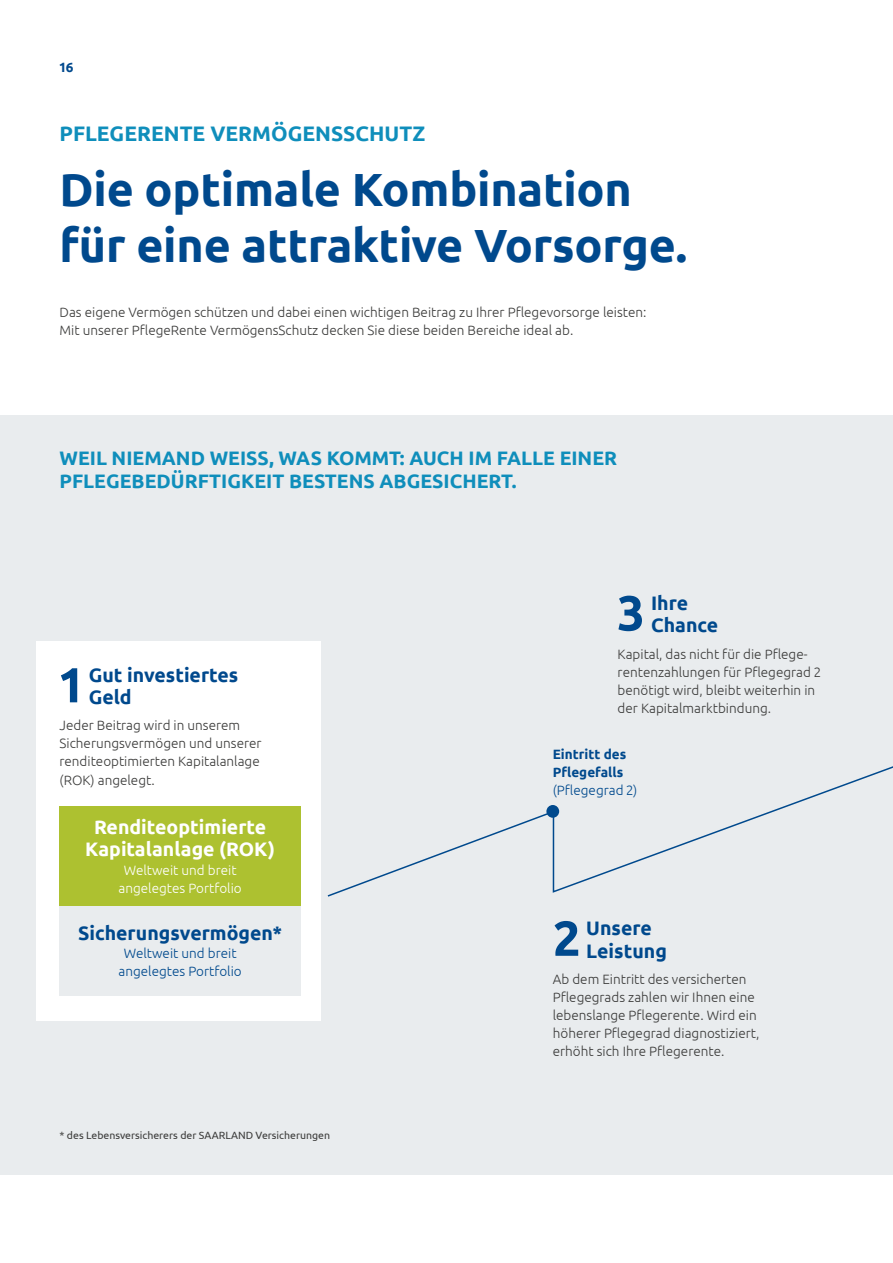
<style>
.page{position:relative;width:893px;height:1263px;background:#fff}
.page>*{position:absolute;margin:0;border:0;box-sizing:border-box;transform-origin:0 0}
.t1{font:700 46.5px/55.8px "Ubuntu";letter-spacing:-.005em;color:#00498d}
.t2{font:700 21px "Ubuntu";color:#0f8ebb}
.t3{font:700 19.5px/22.5px "Ubuntu";color:#0f8ebb}
.t4{font:700 19.5px/22.5px "Ubuntu";color:#00498d}
.t5{font:700 19.5px/22.5px "Ubuntu";color:#fff;text-align:center}
.t6{font:300 13.5px/18.1px "Ubuntu";color:#3c3c3b}
.t7{font:300 13.5px/18.1px "Ubuntu";color:#00498d;text-align:center}
.t8{font:300 13.5px/18.1px "Ubuntu";color:#fff;text-align:center}
.t9{font:700 13.5px/18.1px "Ubuntu";color:#00498d}
.t10{font:10.5px "Ubuntu";color:#3c3c3b}
</style>
<div class="page">
<div style="left:0;top:416px;width:893px;height:759px;background:#e9ecee"></div>
<div style="left:36px;top:642px;width:285px;height:379px;background:#fff"></div>
<svg style="left:61px;top:668px;width:16px;height:34px"></svg>
<svg style="left:554px;top:921px;width:24px;height:35px"></svg>
<div style="left:60px;top:905px;width:241px;height:91px;background:#e9ecee"></div>
<svg style="left:618px;top:596px;width:24px;height:35px"></svg>
<div style="left:60px;top:806px;width:241px;height:99px;background:#adc130"></div>
<svg style="left:327px;top:766px;width:566px;height:131px"></svg>
<div style="left:546px;top:805px;width:13px;height:13px;background:#00498d;border-radius:50%"></div>
<p class="t9" style="left:60px;top:58px;width:15px">16</p>
<h2 class="t2" style="left:60px;top:121px;width:367px">PFLEGERENTE VERMÖGENSSCHUTZ</h2>
<h1 class="t1" style="left:60px;top:161px;width:629px">Die optimale Kombination für eine attraktive Vorsorge.</h1>
<p class="t6" style="left:60px;top:302px;width:588px">Das eigene Vermögen schützen und dabei einen wichtigen Beitrag zu Ihrer Pflegevorsorge leisten:<br>Mit unserer PflegeRente VermögensSchutz decken Sie diese beiden Bereiche ideal ab.</p>
<h3 class="t3" style="left:60px;top:447px;width:559px">WEIL NIEMAND WEISS, WAS KOMMT: AUCH IM FALLE EINER<br>PFLEGEBEDÜRFTIGKEIT BESTENS ABGESICHERT.</h3>
<h3 class="t4" style="left:651px;top:591px;width:69px">Ihre<br>Chance</h3>
<h3 class="t4" style="left:89px;top:663px;width:151px">Gut investiertes<br>Geld</h3>
<p class="t6" style="left:60px;top:716px;width:204px">Jeder Beitrag wird in unserem<br>Sicherungsvermögen und unserer renditeoptimierten Kapitalanlage (ROK) angelegt.</p>
<h3 class="t5" style="left:85px;top:815px;width:191px">Renditeoptimierte<br>Kapitalanlage (ROK)</h3>
<p class="t8" style="left:119px;top:860px;width:125px">Weltweit und breit angelegtes Portfolio</p>
<h3 class="t4" style="left:78px;top:921px;width:206px">Sicherungsvermögen*</h3>
<p class="t7" style="left:119px;top:944px;width:125px">Weltweit und breit angelegtes Portfolio</p>
<p class="t10" style="left:60px;top:1128px;width:272px">* des Lebensversicherers der SAARLAND Versicherungen</p>
<p class="t6" style="left:618px;top:644px;width:204px">Kapital, das nicht für die Pflege&shy;rentenzahlungen für Pflegegrad 2 benötigt wird, bleibt weiterhin in der Kapitalmarktbindung.</p>
<p class="t9" style="left:553px;top:745px;width:75px">Eintritt des<br>Pflegefalls</p>
<p class="t7" style="left:553px;top:781px;width:86px">(Pflegegrad 2)</p>
<h3 class="t4" style="left:586px;top:917px;width:82px">Unsere<br>Leistung</h3>
<p class="t6" style="left:553px;top:969px;width:208px">Ab dem Eintritt des versicherten Pflegegrads zahlen wir Ihnen eine lebenslange Pflegerente. Wird ein höherer Pflegegrad diagnostiziert, erhöht sich Ihre Pflegerente.</p>
</div>
